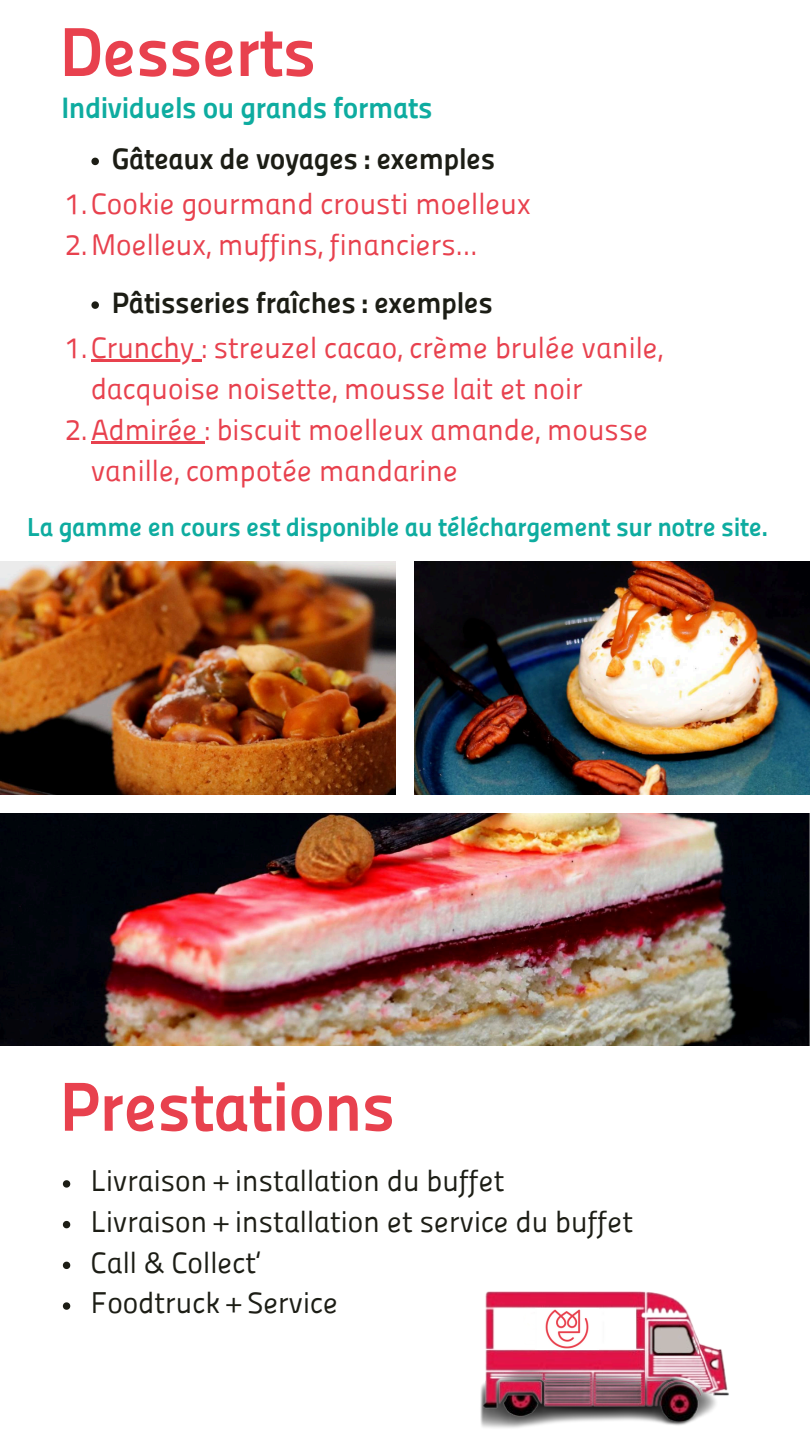
<style>
.page{position:relative;width:810px;height:1440px;background:#fff}
.page>*{position:absolute;margin:0;border:0;box-sizing:border-box;transform-origin:0 0}
.t1{font:69.1px "Panefresco 800 wt";letter-spacing:-.015em;color:#e8414e}
.t2{font:29.6px/41.2px "Panefresco 400 wt";color:#e8414e}
.t3{font:29.6px "Panefresco 400 wt";color:#1c1d15}
.t4{font:29.6px "Panefresco 800 wt";letter-spacing:-.015em;color:#1c1d15}
.t5{font:29.6px "Panefresco 800 wt";letter-spacing:-.015em;color:#0eaca0}
.t6{font:26.1px "Panefresco 800 wt";letter-spacing:-.015em;color:#0eaca0}
</style>
<div class="page">
<img style="left:0;top:562px;width:396px;height:232px">
<img style="left:0;top:813px;width:810px;height:233px">
<img style="left:414px;top:562px;width:396px;height:232px">
<svg style="left:63px;top:1180px;width:7px;height:8px"></svg>
<svg style="left:63px;top:1221px;width:7px;height:7px"></svg>
<svg style="left:63px;top:1262px;width:7px;height:7px"></svg>
<svg style="left:63px;top:1302px;width:7px;height:8px"></svg>
<img style="left:480px;top:1291px;width:249px;height:137px">
<img style="left:535px;top:1308px;width:63px;height:42px">
<svg style="left:91px;top:158px;width:8px;height:7px"></svg>
<hr style="left:91px;top:359px;width:111px;height:2px;background:#e8414e">
<hr style="left:91px;top:442px;width:113px;height:2px;background:#e8414e">
<svg style="left:91px;top:301px;width:8px;height:8px"></svg>
<p class="t1" style="left:60px;top:24px;width:259px">Desserts</p>
<p class="t5" style="left:61px;top:96px;width:373px">Individuels ou grands formats</p>
<h1 class="t4" style="left:112px;top:147px;width:385px">Gâteaux de voyages : exemples</h1>
<p class="t2" style="left:65px;top:186px;width:467px">1.Cookie gourmand crousti moelleux</p>
<p class="t2" style="left:65px;top:227px;width:414px">2.Moelleux, muffins, financiers...</p>
<p class="t4" style="left:112px;top:290px;width:383px">Pâtisseries fraîches : exemples</p>
<p class="t2" style="left:91px;top:330px;width:573px;text-indent:-26px">1.Crunchy : streuzel cacao, crème brulée vanile, dacquoise noisette, mousse lait et noir</p>
<p class="t2" style="left:91px;top:412px;width:559px;text-indent:-26px">2.Admirée : biscuit moelleux amande, mousse vanille, compotée mandarine</p>
<p class="t6" style="left:27px;top:516px;width:742px">La gamme en cours est disponible au téléchargement sur notre site.</p>
<p class="t1" style="left:60px;top:1079px;width:338px">Prestations</p>
<h1 class="t3" style="left:91px;top:1169px;width:415px">Livraison + installation du buffet</h1>
<h2 class="t3" style="left:91px;top:1210px;width:544px">Livraison + installation et service du buffet</h2>
<p class="t3" style="left:91px;top:1251px;width:172px">Call &amp; Collect‘</p>
<p class="t3" style="left:91px;top:1291px;width:248px">Foodtruck + Service</p>
</div>
